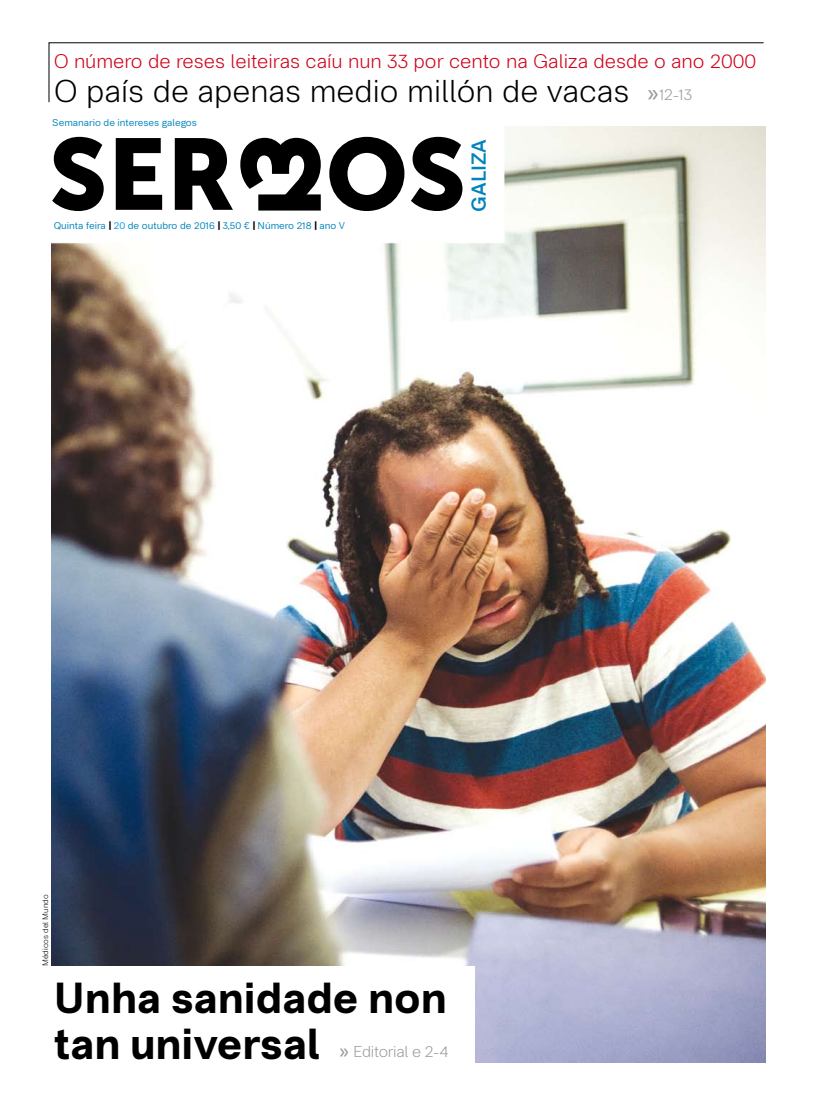
<style>
.page{position:relative;width:817px;height:1106px;background:#fff}
.page>*{position:absolute;margin:0;border:0;box-sizing:border-box;transform-origin:0 0}
.t1{font:700 44px/46px "Mais Grotesk";color:#000}
.t2{font:300 32px "Mais Grotesk";color:#000}
.t3{font:600 20.5px "Mais Grotesk";color:#0084bb}
.t4{font:300 20px "Mais Grotesk";color:#d10019}
.t5{font:300 16px "Mais Grotesk";letter-spacing:-.02em;color:#9c9d9f}
.t6{font:10px "Mais Grotesk";color:#0084bb}
.t7{font:300 8px "Mais Grotesk";color:#000}
.s1{font-weight:400;font-size:21px}
.s2{font-weight:700;color:#000}
.s3{color:#009ee0}
.s4{font-weight:400;font-size:18px}
</style>
<div class="page">
<img style="left:51px;top:126px;width:714px;height:936px">
<div style="left:32px;top:966px;width:443px;height:106px;background:#fff"></div>
<svg style="left:48px;top:42px;width:716px;height:61px"></svg>
<div style="left:46px;top:110px;width:458px;height:133px;background:#fff"></div>
<div style="left:258px;top:194px;width:63px;height:16px;background:#000"></div>
<svg style="left:116px;top:138px;width:46px;height:72px"></svg>
<svg style="left:329px;top:137px;width:75px;height:74px"></svg>
<svg style="left:240px;top:138px;width:81px;height:71px"></svg>
<svg style="left:52px;top:137px;width:52px;height:74px"></svg>
<svg style="left:411px;top:137px;width:51px;height:74px"></svg>
<svg style="left:175px;top:138px;width:58px;height:72px"></svg>
<h3 class="t4" style="left:54px;top:49px;width:704px">O número de reses leiteiras caíu nun 33 por cento na Galiza desde o ano 2000</h3>
<h2 class="t2" style="left:54px;top:73px;width:577px">O país de apenas medio millón de vacas</h2>
<h3 class="t5" style="left:646px;top:86px;width:47px"><span class="s1">»</span>12-13</h3>
<p class="t6" style="left:52px;top:116px;width:146px">Semanario de intereses galegos</p>
<p class="t6" style="left:54px;top:219px;width:293px">Quinta feira <span class="s2">|</span> <span class="s3">20</span> de outubro de 2016 <span class="s2">|</span> 3,50 € <span class="s2">|</span> Número 218 <span class="s2">|</span> ano V</p>
<h3 class="t3" style="left:465px;top:212px;width:74px;rotate:-90deg">GALIZA</h3>
<p class="t7" style="left:41px;top:965px;width:73px;rotate:-90deg">Médicos del Mundo</p>
<h1 class="t1" style="left:54px;top:971px;width:394px">Unha sanidade non tan universal</h1>
<h3 class="t5" style="left:339px;top:1042px;width:111px"><span class="s4">»</span> Editorial e 2-4</h3>
</div>
